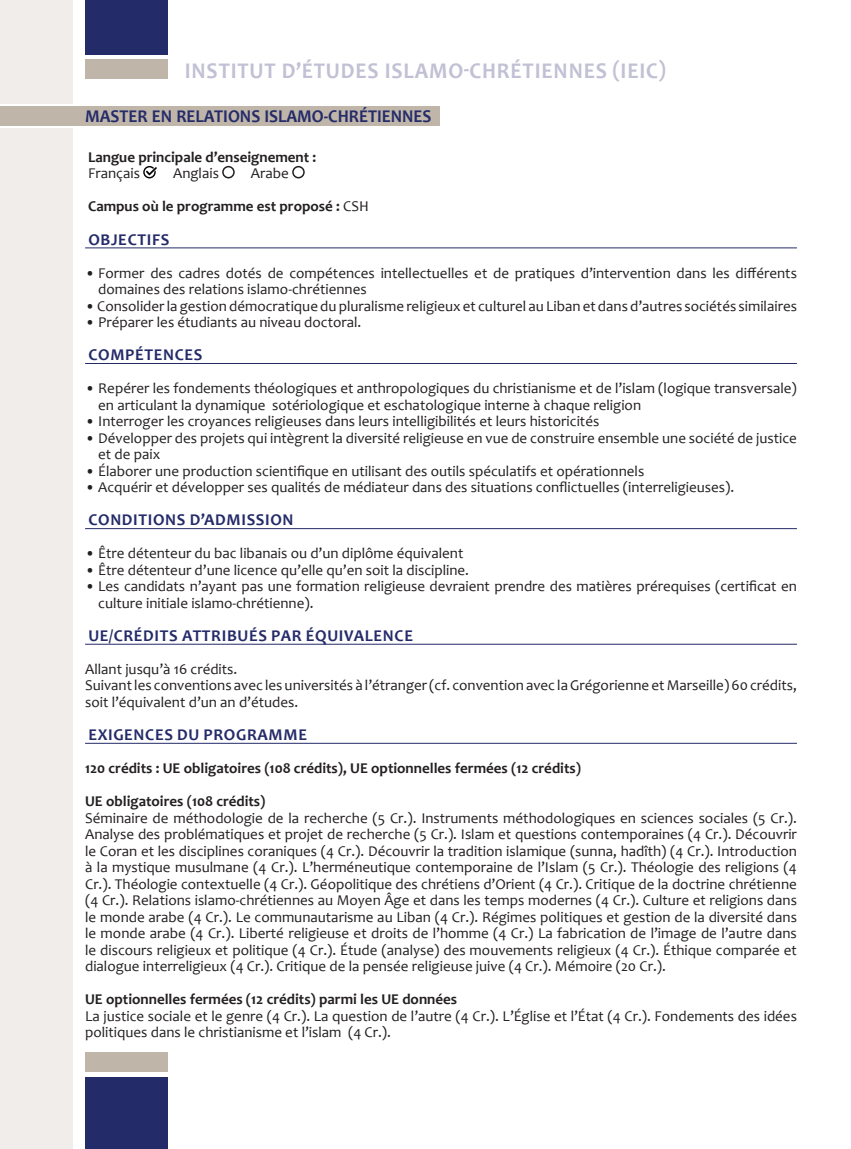
<style>
.page{position:relative;width:851px;height:1149px;background:#fff}
.page>*{position:absolute;margin:0;border:0;box-sizing:border-box;transform-origin:0 0}
.Title_name{font:700 22.5px "Candara";letter-spacing:.04em;color:#c1c0d4;scale:.95 1}
.Title_name-2{font:700 18px "Candara";color:#242b69;scale:.95 1}
.Title_Underline{font:700 16.5px "Candara";letter-spacing:.04em;color:#242b69}
.RSyll{font:15px/16.5px "Candara";color:#231f20}
.List_Paragraph{font:15px/16.5px "Candara";color:#231f20}
.R1to7{font:15px/16.5px "Candara";color:#231f20}
.RSyll-2{font:700 15px "Candara";color:#231f20}
.s1{font-weight:400}
</style>
<div class="page">
<div style="left:85px;top:1076px;width:83px;height:72px;background:#242b69"></div>
<div style="left:85px;top:1051px;width:83px;height:19px;background:#bfb5a9"></div>
<div style="left:85px;top:60px;width:83px;height:19px;background:#bfb5a9"></div>
<div style="left:85px;top:0;width:83px;height:54px;background:#242b69"></div>
<div style="left:0;top:106px;width:439px;height:19px;background:#bfb5a9"></div>
<hr style="left:85px;top:247px;width:711px;height:1px;background:#242b69">
<hr style="left:85px;top:363px;width:711px;height:1px;background:#242b69">
<hr style="left:85px;top:528px;width:711px;height:1px;background:#242b69">
<hr style="left:85px;top:643px;width:711px;height:1px;background:#242b69">
<hr style="left:85px;top:742px;width:711px;height:1px;background:#242b69">
<svg style="left:143px;top:166px;width:14px;height:12px"></svg>
<div style="left:222px;top:166px;width:13px;height:12px;border:2px solid #231f20;border-radius:50%"></div>
<div style="left:292px;top:166px;width:13px;height:12px;border:2px solid #231f20;border-radius:50%"></div>
<div style="left:0;top:0;width:72px;height:103px;background:#f1edea"></div>
<div style="left:0;top:129px;width:72px;height:1019px;background:#f1edea"></div>
<p class="Title_name" style="left:185px;top:57px;width:508px">INSTITUT D’ÉTUDES ISLAMO-CHRÉTIENNES (IEIC)</p>
<p class="Title_name-2" style="left:85px;top:105px;width:366px">MASTER EN RELATIONS ISLAMO-CHRÉTIENNES</p>
<p class="RSyll-2" style="left:88px;top:148px;width:230px">Langue principale d’enseignement :</p>
<p class="R1to7" style="left:88px;top:165px;width:53px">Français</p>
<p class="R1to7" style="left:173px;top:165px;width:47px">Anglais</p>
<p class="R1to7" style="left:251px;top:165px;width:39px">Arabe</p>
<p class="RSyll-2" style="left:88px;top:197px;width:282px">Campus où le programme est proposé : <span class="s1">CSH</span></p>
<p class="Title_Underline" style="left:88px;top:229px;width:82px">OBJECTIFS</p>
<p class="R1to7" style="left:98px;top:264px;width:700px;text-indent:-13px">• Former des cadres dotés de compétences intellectuelles et de pratiques d’intervention dans les différents domaines des relations islamo-chrétiennes</p>
<p class="R1to7" style="left:85px;top:297px;width:713px">• Consolider la gestion démocratique du pluralisme religieux et culturel au Liban et dans d’autres sociétés similaires</p>
<p class="R1to7" style="left:85px;top:314px;width:278px">• Préparer les étudiants au niveau doctoral.</p>
<p class="Title_Underline" style="left:88px;top:345px;width:115px">COMPÉTENCES</p>
<p class="List_Paragraph" style="left:98px;top:380px;width:700px;text-indent:-13px">• Repérer les fondements théologiques et anthropologiques du christianisme et de l’islam (logique transversale) en articulant la dynamique sotériologique et eschatologique interne à chaque religion</p>
<p class="List_Paragraph" style="left:85px;top:413px;width:515px">• Interroger les croyances religieuses dans leurs intelligibilités et leurs historicités</p>
<p class="List_Paragraph" style="left:98px;top:429px;width:700px;text-indent:-13px">• Développer des projets qui intègrent la diversité religieuse en vue de construire ensemble une société de justice et de paix</p>
<p class="List_Paragraph" style="left:85px;top:462px;width:560px">• Élaborer une production scientifique en utilisant des outils spéculatifs et opérationnels</p>
<p class="List_Paragraph" style="left:85px;top:479px;width:650px">• Acquérir et développer ses qualités de médiateur dans des situations conflictuelles (interreligieuses).</p>
<p class="Title_Underline" style="left:88px;top:510px;width:207px">CONDITIONS D’ADMISSION</p>
<p class="RSyll" style="left:85px;top:545px;width:380px">• Être détenteur du bac libanais ou d’un diplôme équivalent</p>
<p class="RSyll" style="left:85px;top:561px;width:385px">• Être détenteur d’une licence qu’elle qu’en soit la discipline.</p>
<p class="RSyll" style="left:98px;top:578px;width:700px;text-indent:-13px">• Les candidats n’ayant pas une formation religieuse devraient prendre des matières prérequises (certificat en culture initiale islamo-chrétienne).</p>
<p class="Title_Underline" style="left:88px;top:625px;width:326px">UE/CRÉDITS ATTRIBUÉS PAR ÉQUIVALENCE</p>
<p class="RSyll" style="left:85px;top:660px;width:154px">Allant jusqu’à 16 crédits.</p>
<p class="RSyll" style="left:85px;top:677px;width:713px">Suivant les conventions avec les universités à l’étranger (cf. convention avec la Grégorienne et Marseille) 60 crédits, soit l’équivalent d’un an d’études.</p>
<p class="Title_Underline" style="left:88px;top:724px;width:220px">EXIGENCES DU PROGRAMME</p>
<p class="RSyll-2" style="left:85px;top:758px;width:497px">120 crédits : UE obligatoires (108 crédits), UE optionnelles fermées (12 crédits)</p>
<p class="RSyll-2" style="left:85px;top:791px;width:182px">UE obligatoires (108 crédits)</p>
<p class="RSyll" style="left:85px;top:809px;width:713px;text-align:justify">Séminaire de méthodologie de la recherche (5 Cr.). Instruments méthodologiques en sciences sociales (5 Cr.).<br>Analyse des problématiques et projet de recherche (5 Cr.). Islam et questions contemporaines (4 Cr.). Découvrir le Coran et les disciplines coraniques (4 Cr.). Découvrir la tradition islamique (sunna, hadîth) (4 Cr.). Introduction à la mystique musulmane (4 Cr.). L’herméneutique contemporaine de l’Islam (5 Cr.). Théologie des religions (4<br>Cr.). Théologie contextuelle (4 Cr.). Géopolitique des chrétiens d’Orient (4 Cr.). Critique de la doctrine chrétienne (4 Cr.). Relations islamo-chrétiennes au Moyen Âge et dans les temps modernes (4 Cr.). Culture et religions dans le monde arabe (4 Cr.). Le communautarisme au Liban (4 Cr.). Régimes politiques et gestion de la diversité dans le monde arabe (4 Cr.). Liberté religieuse et droits de l’homme (4 Cr.) La fabrication de l’image de l’autre dans le discours religieux et politique (4 Cr.). Étude (analyse) des mouvements religieux (4 Cr.). Éthique comparée et dialogue interreligieux (4 Cr.). Critique de la pensée religieuse juive (4 Cr.). Mémoire (20 Cr.).</p>
<p class="RSyll-2" style="left:85px;top:989px;width:373px">UE optionnelles fermées (12 crédits) parmi les UE données</p>
<p class="RSyll" style="left:85px;top:1007px;width:713px">La justice sociale et le genre (4 Cr.). La question de l’autre (4 Cr.). L’Église et l’État (4 Cr.). Fondements des idées politiques dans le christianisme et l’islam (4 Cr.).</p>
</div>
